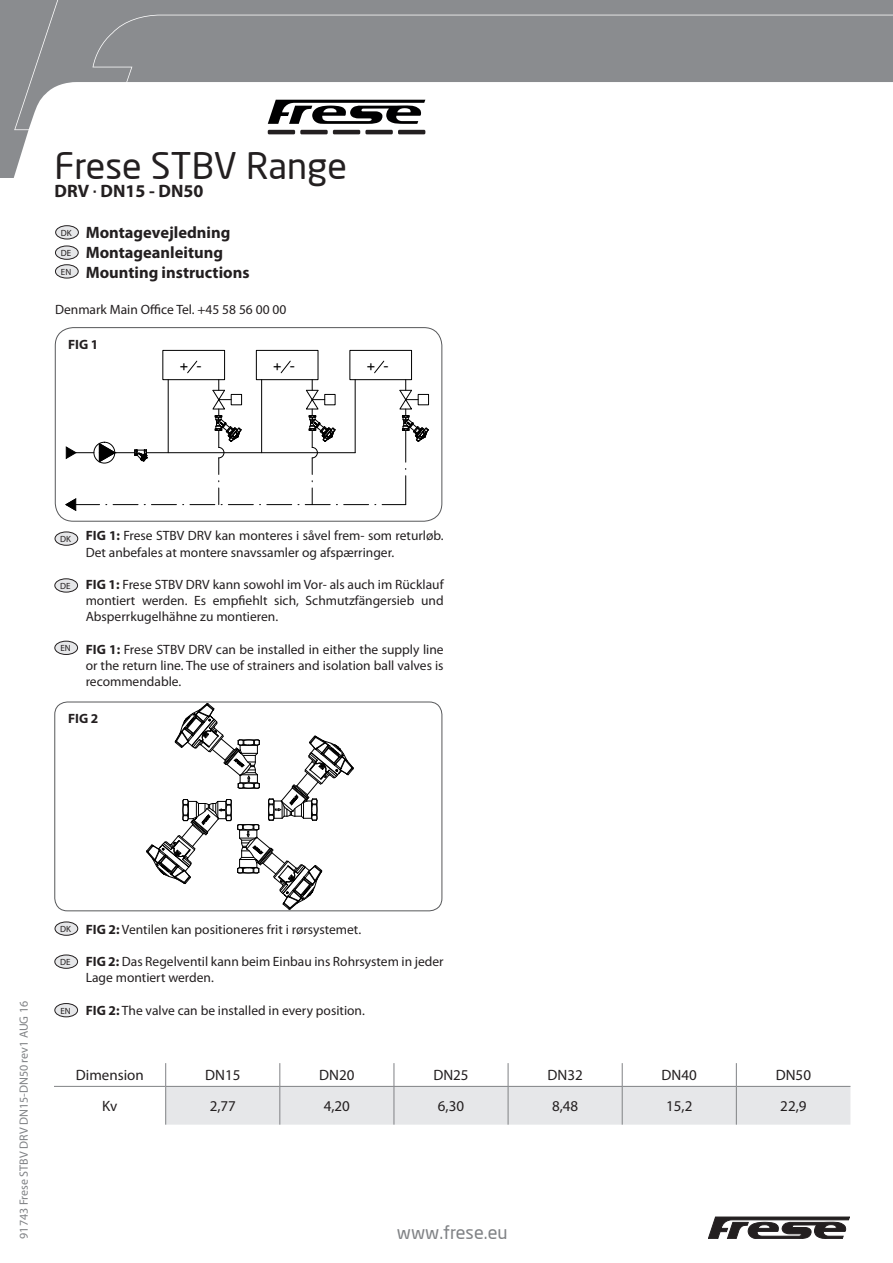
<style>
.page{position:relative;width:893px;height:1263px;background:#fff}
.page>*{position:absolute;margin:0;border:0;box-sizing:border-box;transform-origin:0 0}
.Titler_-_index_uk{font:36px "Neo Sans";color:#231f20}
.Titler_-_index_uk-2{font:700 18px "Myriad Pro";color:#231f20}
.t1{font:18px "Neo Sans";color:#808285}
.Titler_-_index_uk-3{font:700 16.5px "Myriad Pro";color:#231f20}
.Titler_-_index_uk-4{font:15px "Myriad Pro";color:#231f20}
.t2{font:14.55px "Arial";color:#000}
.Titler_-_index_uk-5{font:13.5px/16.2px "Myriad Pro";color:#231f20;text-align:justify}
.Titler_-_index_uk-6{font:700 13.5px "Myriad Pro";color:#231f20}
.t3{font:12px "Myriad Pro";color:#808285}
.t4{font:9px "Myriad Pro";color:#231f20}
.s1{font-family:"Lucida Sans Unicode";font-weight:400}
.s2{font-weight:700}
</style>
<div class="page">
<svg style="left:0;top:0;width:29px;height:177px;background:#97999b"></svg>
<svg style="left:14px;top:0;width:879px;height:130px;fill:#8a8c8f"></svg>
<svg style="left:708px;top:1217px;width:142px;height:22px"></svg>
<div style="left:257px;top:92px;width:179px;height:50px;background:#fff"></div>
<hr style="left:268px;top:130px;width:27px;height:4px;background:#231f20">
<hr style="left:300px;top:130px;width:28px;height:4px;background:#231f20">
<hr style="left:333px;top:130px;width:27px;height:4px;background:#231f20">
<hr style="left:365px;top:130px;width:28px;height:4px;background:#231f20">
<hr style="left:398px;top:130px;width:27px;height:4px;background:#231f20">
<svg style="left:268px;top:100px;width:157px;height:24px"></svg>
<div style="left:56px;top:226px;width:22px;height:13px;background:#e6e7e9;border-radius:50%"></div>
<div style="left:55px;top:225px;width:24px;height:14px;border:1px solid #231f20;border-radius:50%"></div>
<div style="left:55px;top:246px;width:23px;height:13px;background:#e6e7e9;border-radius:50%"></div>
<div style="left:55px;top:246px;width:23px;height:13px;border:1px solid #231f20;border-radius:50%"></div>
<div style="left:55px;top:265px;width:23px;height:13px;background:#e6e7e9;border-radius:50%"></div>
<div style="left:55px;top:265px;width:23px;height:13px;border:1px solid #231f20;border-radius:50%"></div>
<hr style="left:146px;top:452px;width:209px;height:1px;background:#000">
<svg style="left:344px;top:504px;width:25px;height:1px"></svg>
<svg style="left:267px;top:504px;width:25px;height:1px"></svg>
<svg style="left:228px;top:504px;width:25px;height:1px"></svg>
<svg style="left:151px;top:504px;width:25px;height:1px"></svg>
<svg style="left:113px;top:504px;width:25px;height:1px"></svg>
<hr style="left:168px;top:380px;width:1px;height:73px;background:#000">
<div style="left:163px;top:350px;width:62px;height:30px;border:1px solid #000"></div>
<svg style="left:187px;top:361px;width:10px;height:12px"></svg>
<hr style="left:261px;top:380px;width:1px;height:73px;background:#000">
<div style="left:256px;top:350px;width:62px;height:30px;border:1px solid #000"></div>
<svg style="left:281px;top:361px;width:10px;height:12px"></svg>
<hr style="left:355px;top:380px;width:1px;height:73px;background:#000">
<div style="left:350px;top:350px;width:62px;height:30px;border:1px solid #000"></div>
<svg style="left:374px;top:361px;width:10px;height:12px"></svg>
<div style="left:94px;top:442px;width:21px;height:21px;border:1px solid #000;border-radius:50%"></div>
<svg style="left:305px;top:488px;width:25px;height:17px"></svg>
<svg style="left:190px;top:488px;width:32px;height:17px"></svg>
<div style="left:231px;top:394px;width:11px;height:11px;border:1px solid #000"></div>
<hr style="left:405px;top:430px;width:1px;height:32px;background:#000">
<svg style="left:382px;top:476px;width:24px;height:29px"></svg>
<svg style="left:65px;top:498px;width:35px;height:13px"></svg>
<svg style="left:66px;top:443px;width:82px;height:19px"></svg>
<svg style="left:212px;top:380px;width:29px;height:94px"></svg>
<svg style="left:306px;top:380px;width:29px;height:94px"></svg>
<svg style="left:399px;top:380px;width:30px;height:62px"></svg>
<div style="left:55px;top:327px;width:387px;height:194px;border:1px solid #57585a;border-radius:18px"></div>
<svg style="left:146px;top:704px;width:208px;height:205px"></svg>
<div style="left:55px;top:702px;width:387px;height:209px;border:1px solid #57585a;border-radius:13px"></div>
<div style="left:55px;top:532px;width:23px;height:13px;background:#e6e7e9;border-radius:50%"></div>
<div style="left:55px;top:532px;width:23px;height:13px;border:1px solid #231f20;border-radius:50%"></div>
<div style="left:55px;top:579px;width:23px;height:13px;background:#e6e7e9;border-radius:50%"></div>
<div style="left:55px;top:579px;width:23px;height:13px;border:1px solid #231f20;border-radius:50%"></div>
<div style="left:55px;top:641px;width:23px;height:13px;background:#e6e7e9;border-radius:50%"></div>
<div style="left:55px;top:641px;width:23px;height:14px;border:1px solid #231f20;border-radius:50%"></div>
<div style="left:55px;top:922px;width:23px;height:13px;background:#e6e7e9;border-radius:50%"></div>
<div style="left:55px;top:922px;width:23px;height:13px;border:1px solid #231f20;border-radius:50%"></div>
<div style="left:55px;top:955px;width:23px;height:13px;background:#e6e7e9;border-radius:50%"></div>
<div style="left:55px;top:955px;width:23px;height:13px;border:1px solid #231f20;border-radius:50%"></div>
<div style="left:55px;top:1003px;width:23px;height:14px;background:#e6e7e9;border-radius:50%"></div>
<div style="left:55px;top:1003px;width:23px;height:14px;border:1px solid #231f20;border-radius:50%"></div>
<hr style="left:54px;top:1086px;width:112px;height:1px;background:#808285">
<svg style="left:165px;top:1063px;width:685px;height:62px"></svg>
<p class="Titler_-_index_uk" style="left:55px;top:144px;width:294px">Frese STBV Range</p>
<p class="Titler_-_index_uk-2" style="left:55px;top:180px;width:150px">DRV<span class="s1">·</span>DN15 - DN50</p>
<p class="t4" style="left:61px;top:227px;width:12px">DK</p>
<p class="t4" style="left:61px;top:247px;width:12px">DE</p>
<p class="t4" style="left:61px;top:266px;width:12px">EN</p>
<p class="Titler_-_index_uk-3" style="left:86px;top:222px;width:146px">Montagevejledning</p>
<p class="Titler_-_index_uk-3" style="left:86px;top:241px;width:139px">Montageanleitung</p>
<p class="Titler_-_index_uk-3" style="left:86px;top:261px;width:165px">Mounting instructions</p>
<p class="Titler_-_index_uk-5" style="left:55px;top:301px;width:233px">Denmark Main Office Tel. +45 58 56 00 00</p>
<p class="Titler_-_index_uk-6" style="left:68px;top:336px;width:32px">FIG 1</p>
<p class="t2" style="left:174px;top:371px;width:10px;rotate:-90deg">+</p>
<p class="t2" style="left:295px;top:378px;width:6px;rotate:-180deg">-</p>
<p class="t2" style="left:268px;top:371px;width:10px;rotate:-90deg">+</p>
<p class="t2" style="left:388px;top:378px;width:6px;rotate:-180deg">-</p>
<p class="t2" style="left:361px;top:371px;width:10px;rotate:-90deg">+</p>
<p class="t2" style="left:201px;top:378px;width:6px;rotate:-180deg">-</p>
<p class="t4" style="left:60px;top:533px;width:12px">DK</p>
<p class="t4" style="left:60px;top:580px;width:12px">DE</p>
<p class="t4" style="left:60px;top:643px;width:12px">EN</p>
<p class="Titler_-_index_uk-5" style="left:86px;top:528px;width:359px"><span class="s2">FIG 1:</span> Frese STBV DRV kan monteres i såvel frem- som returløb.<br>Det anbefales at montere snavssamler og afspærringer.</p>
<p class="Titler_-_index_uk-5" style="left:86px;top:576px;width:359px"><span class="s2">FIG 1:</span> Frese STBV DRV kann sowohl im Vor- als auch im Rücklauf montiert werden. Es empfiehlt sich, Schmutzfängersieb und Absperrkugelhähne zu montieren.</p>
<p class="Titler_-_index_uk-5" style="left:86px;top:641px;width:359px"><span class="s2">FIG 1:</span> Frese STBV DRV can be installed in either the supply line or the return line. The use of strainers and isolation ball valves is recommendable.</p>
<p class="Titler_-_index_uk-6" style="left:68px;top:710px;width:32px">FIG 2</p>
<p class="t3" style="left:16px;top:1239px;width:239px;rotate:-90deg">91743 Frese STBV DRV DN15-DN50 rev1 AUG 16</p>
<p class="t4" style="left:60px;top:923px;width:12px">DK</p>
<p class="t4" style="left:60px;top:956px;width:12px">DE</p>
<p class="t4" style="left:60px;top:1005px;width:12px">EN</p>
<p class="Titler_-_index_uk-5" style="left:86px;top:921px;width:277px"><span class="s2">FIG 2:</span> Ventilen kan positioneres frit i rørsystemet.</p>
<p class="Titler_-_index_uk-5" style="left:86px;top:953px;width:359px"><span class="s2">FIG 2:</span> Das Regelventil kann beim Einbau ins Rohrsystem in jeder</p>
<p class="Titler_-_index_uk-5" style="left:86px;top:969px;width:130px">Lage montiert werden.</p>
<p class="Titler_-_index_uk-5" style="left:86px;top:1002px;width:281px"><span class="s2">FIG 2:</span> The valve can be installed in every position.</p>
<p class="Titler_-_index_uk-4" style="left:76px;top:1066px;width:69px">Dimension</p>
<p class="Titler_-_index_uk-4" style="left:205px;top:1066px;width:37px">DN15</p>
<p class="Titler_-_index_uk-4" style="left:319px;top:1066px;width:37px">DN20</p>
<p class="Titler_-_index_uk-4" style="left:433px;top:1066px;width:37px">DN25</p>
<p class="Titler_-_index_uk-4" style="left:547px;top:1066px;width:37px">DN32</p>
<p class="Titler_-_index_uk-4" style="left:662px;top:1066px;width:37px">DN40</p>
<p class="Titler_-_index_uk-4" style="left:776px;top:1066px;width:37px">DN50</p>
<p class="Titler_-_index_uk-4" style="left:102px;top:1097px;width:17px">Kv</p>
<p class="Titler_-_index_uk-4" style="left:210px;top:1097px;width:28px">2,77</p>
<p class="Titler_-_index_uk-4" style="left:324px;top:1097px;width:28px">4,20</p>
<p class="Titler_-_index_uk-4" style="left:438px;top:1097px;width:28px">6,30</p>
<p class="Titler_-_index_uk-4" style="left:552px;top:1097px;width:28px">8,48</p>
<p class="Titler_-_index_uk-4" style="left:666px;top:1097px;width:28px">15,2</p>
<p class="Titler_-_index_uk-4" style="left:780px;top:1097px;width:28px">22,9</p>
<h2 class="t1" style="left:397px;top:1222px;width:112px">www.frese.eu</h2>
</div>
